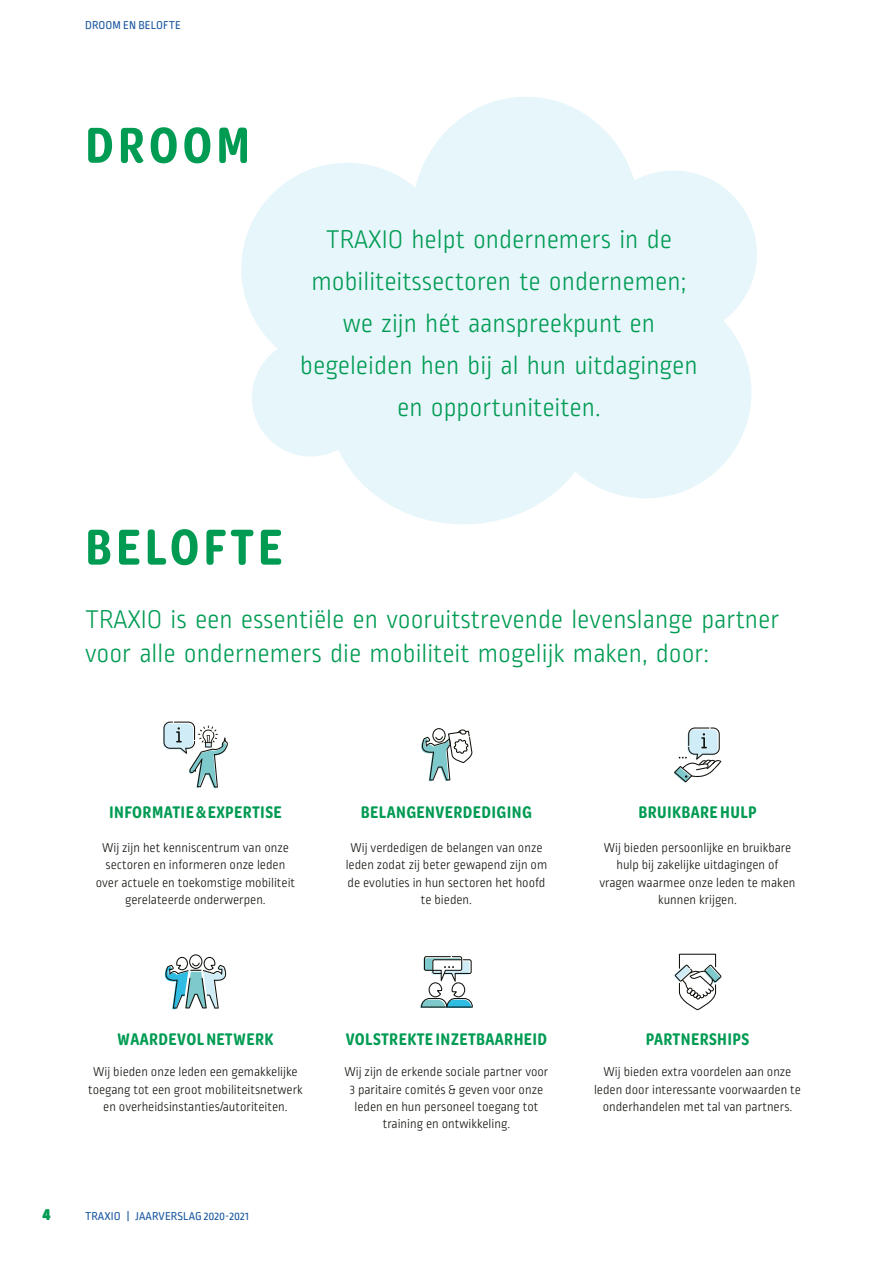
<style>
.page{position:relative;width:893px;height:1263px;background:#fff}
.page>*{position:absolute;margin:0;border:0;box-sizing:border-box;transform-origin:0 0}
.t1{font:600 54px "Omnes Narrow";letter-spacing:.07em;color:#009b53}
.t2{font:300 27px/42px "Ropa Soft Pro";color:#009b53}
.t3{font:600 18px "Omnes Narrow";letter-spacing:.02em;color:#009b53}
.t4{font:900 18px "Ropa Soft Pro";color:#009b53}
.t5{font:300 13.5px/17.2px "Ropa Soft Pro";color:#12120d;text-align:center}
.t6{font:12px "Ropa Soft Pro";letter-spacing:.01em;color:#18569f}
</style>
<div class="page">
<div style="left:590px;top:171px;width:167px;height:166px;background:#e7f6fb;border-radius:50%"></div>
<div style="left:241px;top:163px;width:212px;height:212px;background:#e7f6fb;border-radius:50%"></div>
<div style="left:540px;top:286px;width:211px;height:212px;background:#e7f6fb;border-radius:50%"></div>
<div style="left:412px;top:97px;width:227px;height:239px;background:#e7f6fb;border-radius:50%"></div>
<div style="left:328px;top:285px;width:270px;height:239px;background:#e7f6fb;border-radius:50%"></div>
<div style="left:252px;top:339px;width:117px;height:117px;background:#e7f6fb;border-radius:50%"></div>
<svg style="left:163px;top:721px;width:65px;height:67px"></svg>
<div style="left:432px;top:728px;width:14px;height:15px;border:1px solid #12120d;border-radius:50%"></div>
<svg style="left:421px;top:729px;width:52px;height:52px"></svg>
<svg style="left:673px;top:727px;width:48px;height:55px"></svg>
<div style="left:189px;top:954px;width:13px;height:15px;border:1px solid #12120d;border-radius:50%"></div>
<svg style="left:164px;top:956px;width:63px;height:53px"></svg>
<svg style="left:420px;top:956px;width:53px;height:52px"></svg>
<svg style="left:673px;top:953px;width:48px;height:58px"></svg>
<p class="t6" style="left:85px;top:19px;width:97px">DROOM EN BELOFTE</p>
<h1 class="t1" style="left:85px;top:109px;width:167px">DROOM</h1>
<h2 class="t2" style="left:300px;top:219px;width:399px;text-align:center">TRAXIO helpt ondernemers in de mobiliteitssectoren te ondernemen; we zijn hét aanspreekpunt en begeleiden hen bij al hun uitdagingen en opportuniteiten.</h2>
<h1 class="t1" style="left:85px;top:511px;width:199px">BELOFTE</h1>
<h2 class="t2" style="left:85px;top:603px;width:696px;line-height:34.5px">TRAXIO is een essentiële en vooruitstrevende levenslange partner voor alle ondernemers die mobiliteit mogelijk maken, door:</h2>
<h3 class="t3" style="left:109px;top:800px;width:174px">INFORMATIE &amp; EXPERTISE</h3>
<p class="t5" style="left:96px;top:840px;width:201px">Wij zijn het kenniscentrum van onze sectoren en informeren onze leden over actuele en toekomstige mobiliteit gerelateerde onderwerpen.</p>
<h3 class="t3" style="left:361px;top:800px;width:173px">BELANGENVERDEDIGING</h3>
<p class="t5" style="left:346px;top:840px;width:203px">Wij verdedigen de belangen van onze leden zodat zij beter gewapend zijn om de evoluties in hun sectoren het hoofd te bieden.</p>
<h3 class="t3" style="left:638px;top:800px;width:120px">BRUIKBARE HULP</h3>
<p class="t5" style="left:599px;top:840px;width:198px">Wij bieden persoonlijke en bruikbare hulp bij zakelijke uitdagingen of vragen waarmee onze leden te maken kunnen krijgen.</p>
<h3 class="t3" style="left:117px;top:1027px;width:158px">WAARDEVOL NETWERK</h3>
<p class="t5" style="left:88px;top:1064px;width:216px">Wij bieden onze leden een gemakkelijke toegang tot een groot mobiliteitsnetwerk en overheidsinstanties/autoriteiten.</p>
<h3 class="t4" style="left:43px;top:1204px;width:10px">4</h3>
<p class="t6" style="left:85px;top:1210px;width:165px">TRAXIO | JAARVERSLAG 2020-2021</p>
<h3 class="t3" style="left:346px;top:1027px;width:203px">VOLSTREKTE INZETBAARHEID</h3>
<p class="t5" style="left:345px;top:1064px;width:205px">Wij zijn de erkende sociale partner voor 3 paritaire comités &amp; geven voor onze leden en hun personeel toegang tot training en ontwikkeling.</p>
<h3 class="t3" style="left:646px;top:1027px;width:105px">PARTNERSHIPS</h3>
<p class="t5" style="left:594px;top:1064px;width:208px">Wij bieden extra voordelen aan onze leden door interessante voorwaarden te onderhandelen met tal van partners.</p>
</div>
